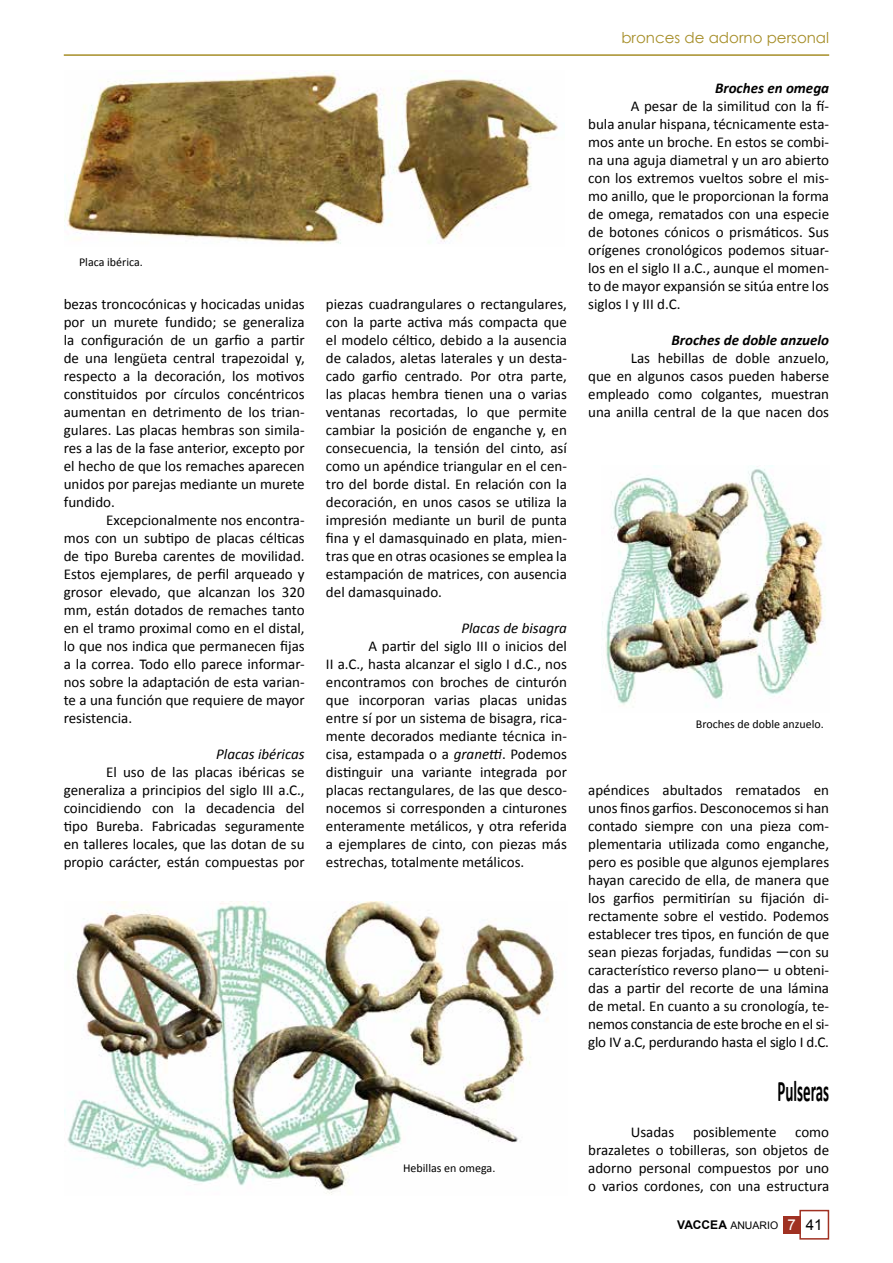
<style>
.page{position:relative;width:893px;height:1263px;background:#fff}
.page>*{position:absolute;margin:0;border:0;box-sizing:border-box;transform-origin:0 0}
.t1{font:700 30px "Calibri";color:#000;scale:.5 1}
.t2{font:15px/18px "Calibri";color:#000;text-align:justify}
.t3{font:italic 700 15px "Calibri";color:#000}
.t4{font:italic 15px "Calibri";color:#000}
.t5{font:15px "Century Gothic";color:#a68e28}
.t6{font:12px "Calibri";color:#000}
.t7{font:10.5px "Arial";color:#000}
.s1{font-style:italic}
.s2{font-weight:700;font-size:12px}
.s3{font-size:15px;color:#fff}
.s4{font-size:15px}
</style>
<div class="page">
<div style="left:799px;top:1210px;width:30px;height:29px;border:2px solid #a03122"></div>
<div style="left:783px;top:1216px;width:17px;height:17px;background:#a03122"></div>
<hr style="left:64px;top:54px;width:765px;height:2px;background:#a68e28">
<img style="left:67px;top:901px;width:489px;height:294px">
<img style="left:602px;top:466px;width:224px;height:241px">
<img style="left:64px;top:72px;width:494px;height:172px">
<p class="t6" style="left:79px;top:254px;width:65px">Placa ibérica.</p>
<p class="t2" style="left:64px;top:295px;width:242px">bezas troncocónicas y hocicadas unidas por un murete fundido; se generaliza la configuración de un garfio a partir de una lengüeta central trapezoidal y, respecto a la decoración, los motivos constituidos por círculos concéntricos aumentan en detrimento de los trian&shy;gulares. Las placas hembras son simila&shy;res a las de la fase anterior, excepto por el hecho de que los remaches aparecen unidos por parejas mediante un murete fundido.</p>
<p class="t2" style="left:64px;top:511px;width:242px;text-indent:43px">Excepcionalmente nos encontra&shy;mos con un subtipo de placas célticas de tipo Bureba carentes de movilidad.<br>Estos ejemplares, de perfil arqueado y grosor elevado, que alcanzan los 320 mm, están dotados de remaches tanto en el tramo proximal como en el distal, lo que nos indica que permanecen fijas a la correa. Todo ello parece informar&shy;nos sobre la adaptación de esta varian&shy;te a una función que requiere de mayor resistencia.</p>
<p class="t4" style="left:216px;top:744px;width:90px">Placas ibéricas</p>
<p class="t2" style="left:64px;top:763px;width:242px;text-indent:43px">El uso de las placas ibéricas se generaliza a principios del siglo III a.C., coincidiendo con la decadencia del tipo Bureba. Fabricadas seguramente en talleres locales, que las dotan de su propio carácter, están compuestas por</p>
<p class="t2" style="left:326px;top:295px;width:242px">piezas cuadrangulares o rectangulares, con la parte activa más compacta que el modelo céltico, debido a la ausencia de calados, aletas laterales y un desta&shy;cado garfio centrado. Por otra parte, las placas hembra tienen una o varias ventanas recortadas, lo que permite cambiar la posición de enganche y, en consecuencia, la tensión del cinto, así como un apéndice triangular en el cen&shy;tro del borde distal. En relación con la decoración, en unos casos se utiliza la impresión mediante un buril de punta fina y el damasquinado en plata, mien&shy;tras que en otras ocasiones se emplea la estampación de matrices, con ausencia del damasquinado.</p>
<p class="t4" style="left:461px;top:618px;width:107px">Placas de bisagra</p>
<p class="t2" style="left:326px;top:637px;width:242px;text-indent:43px">A partir del siglo III o inicios del II a.C., hasta alcanzar el siglo I d.C., nos encontramos con broches de cinturón que incorporan varias placas unidas entre sí por un sistema de bisagra, rica&shy;mente decorados mediante técnica in&shy;cisa, estampada o a <span class="s1">granetti</span>. Podemos distinguir una variante integrada por placas rectangulares, de las que desco&shy;nocemos si corresponden a cinturones enteramente metálicos, y otra referida a ejemplares de cinto, con piezas más estrechas, totalmente metálicos.</p>
<p class="t6" style="left:403px;top:1160px;width:94px">Hebillas en omega.</p>
<p class="t5" style="left:621px;top:28px;width:209px">bronces de adorno personal</p>
<p class="t3" style="left:715px;top:79px;width:116px">Broches en omega</p>
<p class="t2" style="left:588px;top:97px;width:242px;text-indent:43px">A pesar de la similitud con la fí&shy;bula anular hispana, técnicamente esta&shy;mos ante un broche. En estos se combi&shy;na una aguja diametral y un aro abierto con los extremos vueltos sobre el mis&shy;mo anillo, que le proporcionan la forma de omega, rematados con una especie de botones cónicos o prismáticos. Sus orígenes cronológicos podemos situar&shy;los en el siglo II a.C., aunque el momen&shy;to de mayor expansión se sitúa entre los siglos I y III d.C.</p>
<p class="t3" style="left:671px;top:331px;width:159px">Broches de doble anzuelo</p>
<p class="t2" style="left:588px;top:349px;width:242px;text-indent:43px">Las hebillas de doble anzuelo, que en algunos casos pueden haberse empleado como colgantes, muestran una anilla central de la que nacen dos</p>
<p class="t6" style="left:696px;top:717px;width:130px">Broches de doble anzuelo.</p>
<p class="t2" style="left:588px;top:781px;width:242px">apéndices abultados rematados en unos finos garfios. Desconocemos si han contado siempre con una pieza com&shy;plementaria utilizada como enganche, pero es posible que algunos ejemplares hayan carecido de ella, de manera que los garfios permitirían su fijación di&shy;rectamente sobre el vestido. Podemos establecer tres tipos, en función de que sean piezas forjadas, fundidas ―con su característico reverso plano― u obteni&shy;das a partir del recorte de una lámina de metal. En cuanto a su cronología, te&shy;nemos constancia de este broche en el si&shy;glo IV a.C, perdurando hasta el siglo I d.C.</p>
<h1 class="t1" style="left:777px;top:1072px;width:105px">Pulseras</h1>
<p class="t2" style="left:588px;top:1123px;width:242px;text-indent:43px">Usadas posiblemente como brazaletes o tobilleras, son objetos de adorno personal compuestos por uno o varios cordones, con una estructura</p>
<p class="t7" style="left:677px;top:1218px;width:147px"><span class="s2">VACCEA</span> ANUARIO <span class="s3">7</span> <span class="s4">41</span></p>
</div>
